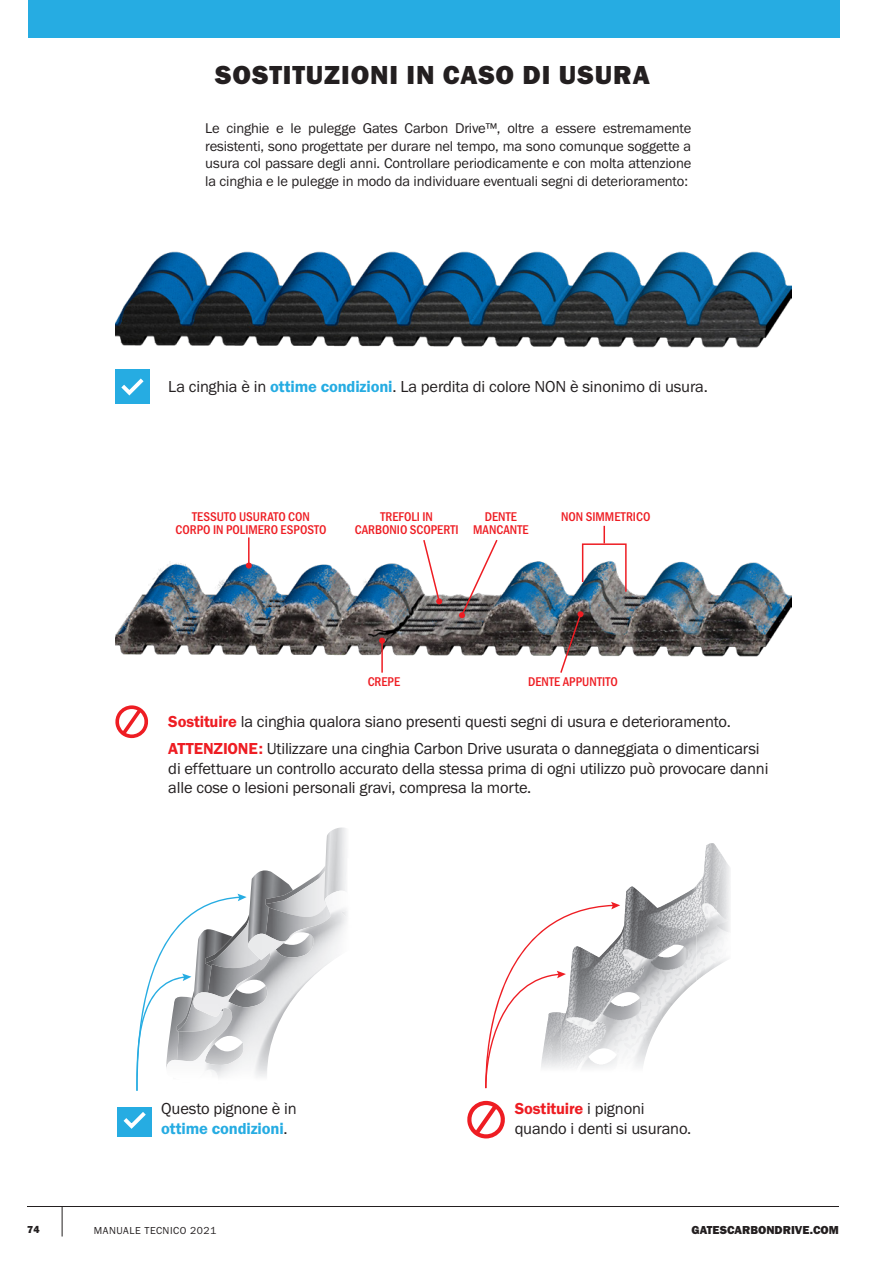
<style>
.page{position:relative;width:893px;height:1263px;background:#fff}
.page>*{position:absolute;margin:0;border:0;box-sizing:border-box;transform-origin:0 0}
.H1_FrGth_HEAVY_BLK_A{font:27px "Franklin Gothic URW Hea";letter-spacing:.03em;color:#231f20}
.t1{font:16.5px/19.8px "Franklin Gothic URW Boo";letter-spacing:-.01em;color:#231f20}
.Paragraph_Text_FrGth{font:14.7px/17.5px "Franklin Gothic URW Boo";letter-spacing:-.01em;color:#231f20;text-align:justify}
.t2{font:500 13.05px/13px "Franklin Gothic URW Cond";color:#ee1d23;text-align:center}
.t3{font:12px "Franklin Gothic URW Hea";color:#231f20}
.t4{font:10.5px "Franklin Gothic URW Boo";letter-spacing:.05em;color:#231f20}
.t5{font:10.5px "Franklin Gothic URW Hea";color:#231f20}
.s1{font-family:"Franklin Gothic URW Dem";color:#26ace2}
.s2{font-family:"Franklin Gothic URW Dem";color:#ee1d23}
</style>
<div class="page">
<div style="left:28px;top:0;width:812px;height:37px;background:#26ace2"></div>
<hr style="left:62px;top:1206px;width:1px;height:30px;background:#231f20">
<hr style="left:27px;top:1206px;width:812px;height:1px;background:#231f20">
<svg style="left:115px;top:705px;width:33px;height:33px"></svg>
<div style="left:115px;top:369px;width:35px;height:34px;background:#26ace2"></div>
<svg style="left:121px;top:378px;width:23px;height:18px"></svg>
<img style="left:115px;top:251px;width:676px;height:97px">
<div style="left:118px;top:1102px;width:34px;height:35px;background:#26ace2"></div>
<svg style="left:123px;top:1112px;width:23px;height:17px"></svg>
<img style="left:250px;top:870px;width:15px;height:25px">
<img style="left:265px;top:871px;width:59px;height:24px">
<img style="left:324px;top:827px;width:22px;height:68px">
<img style="left:345px;top:864px;width:1px;height:31px">
<img style="left:247px;top:895px;width:100px;height:182px">
<hr style="left:115px;top:1103px;width:324px;height:3px;background:#fff">
<svg style="left:136px;top:894px;width:111px;height:197px"></svg>
<svg style="left:485px;top:918px;width:76px;height:170px"></svg>
<img style="left:696px;top:843px;width:34px;height:138px">
<img style="left:561px;top:886px;width:133px;height:182px">
<img style="left:538px;top:1012px;width:23px;height:76px">
<svg style="left:467px;top:1101px;width:38px;height:37px"></svg>
<img style="left:115px;top:561px;width:676px;height:96px">
<hr style="left:381px;top:641px;width:2px;height:32px;background:#ee1d23">
<svg style="left:379px;top:638px;width:6px;height:6px"></svg>
<svg style="left:559px;top:611px;width:24px;height:62px"></svg>
<svg style="left:459px;top:539px;width:40px;height:79px"></svg>
<svg style="left:422px;top:540px;width:20px;height:64px"></svg>
<svg style="left:581px;top:526px;width:46px;height:67px"></svg>
<hr style="left:248px;top:537px;width:2px;height:28px;background:#ee1d23">
<svg style="left:246px;top:562px;width:6px;height:6px"></svg>
<p class="H1_FrGth_HEAVY_BLK_A" style="left:215px;top:57px;width:436px">SOSTITUZIONI IN CASO DI USURA</p>
<p class="Paragraph_Text_FrGth" style="left:205px;top:119px;width:488px">Le cinghie e le pulegge Gates Carbon Drive™, oltre a essere estremamente resistenti, sono progettate per durare nel tempo, ma sono comunque soggette a usura col passare degli anni. Controllare periodicamente e con molta attenzione la cinghia e le pulegge in modo da individuare eventuali segni di deterioramento:</p>
<p class="t1" style="left:168px;top:376px;width:541px">La cinghia è in <span class="s1">ottime condizioni</span>. La perdita di colore NON è sinonimo di usura.</p>
<p class="t2" style="left:175px;top:509px;width:153px">TESSUTO USURATO CON<br>CORPO IN POLIMERO ESPOSTO</p>
<p class="t2" style="left:355px;top:509px;width:105px">TREFOLI IN<br>CARBONIO SCOPERTI</p>
<p class="t2" style="left:473px;top:509px;width:57px">DENTE<br>MANCANTE</p>
<p class="t2" style="left:561px;top:509px;width:91px">NON SIMMETRICO</p>
<p class="t2" style="left:368px;top:674px;width:34px">CREPE</p>
<p class="t2" style="left:528px;top:674px;width:91px">DENTE APPUNTITO</p>
<p class="t1" style="left:168px;top:711px;width:564px"><span class="s2">Sostituire</span> la cinghia qualora siano presenti questi segni di usura e deterioramento.</p>
<p class="t1" style="left:168px;top:738px;width:602px"><span class="s2">ATTENZIONE:</span> Utilizzare una cinghia Carbon Drive usurata o danneggiata o dimenticarsi di effettuare un controllo accurato della stessa prima di ogni utilizzo può provocare danni alle cose o lesioni personali gravi, compresa la morte.</p>
<p class="t1" style="left:161px;top:1098px;width:137px">Questo pignone è in <span class="s1">ottime condizioni</span>.</p>
<p class="t1" style="left:515px;top:1098px;width:178px"><span class="s2">Sostituire</span> i pignoni quando i denti si usurano.</p>
<p class="t5" style="left:27px;top:1223px;width:14px">74</p>
<p class="t4" style="left:94px;top:1224px;width:124px">MANUALE TECNICO 2021</p>
<p class="t3" style="left:692px;top:1222px;width:149px">GATESCARBONDRIVE.COM</p>
</div>
